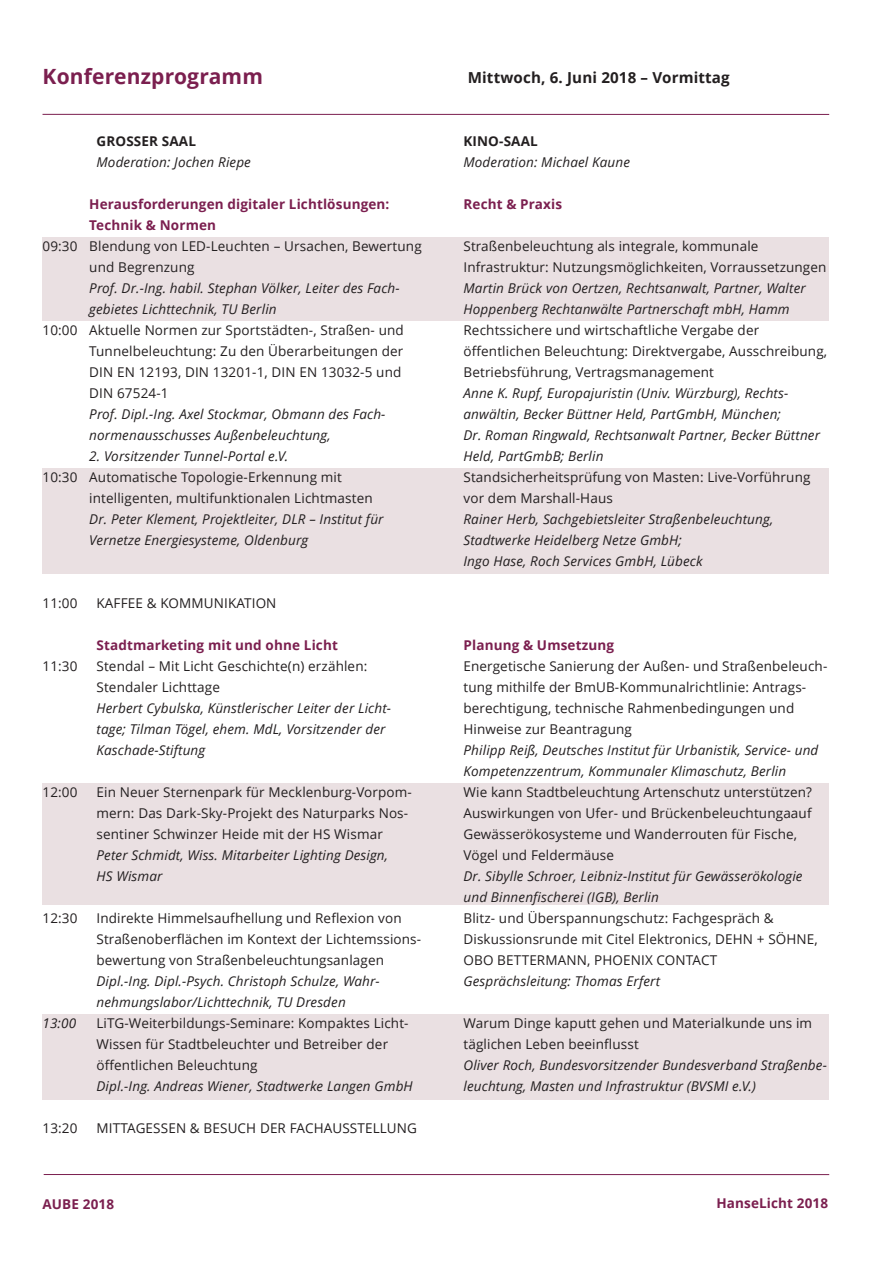
<style>
.page{position:relative;width:893px;height:1263px;background:#fff}
.page>*{position:absolute;margin:0;border:0;box-sizing:border-box;transform-origin:0 0}
.t1{font:700 21px "Open Sans";letter-spacing:.01em;color:#7b1f4f}
.t2{font:700 15.15px "Open Sans";letter-spacing:.01em;color:#231f20}
.t3{font:13.5px/21px "Open Sans";letter-spacing:.01em;color:#231f20}
.t4{font:italic 13.5px/21px "Open Sans";letter-spacing:.01em;color:#231f20}
.t5{font:700 13.5px/21px "Open Sans";letter-spacing:.01em;color:#7b1f4f}
.t6{font:700 13.5px "Open Sans";letter-spacing:.01em;color:#231f20}
</style>
<div class="page">
<div style="left:43px;top:237px;width:786px;height:84px;background:#eae0e2"></div>
<div style="left:43px;top:469px;width:786px;height:105px;background:#eae0e2"></div>
<div style="left:43px;top:1014px;width:786px;height:85px;background:#eae0e2"></div>
<div style="left:43px;top:783px;width:786px;height:122px;background:#eae0e2"></div>
<hr style="left:43px;top:114px;width:786px;height:1px;background:#7b1f4f">
<hr style="left:44px;top:1174px;width:785px;height:1px;background:#7b1f4f">
<h1 class="t1" style="left:43px;top:61px;width:222px">Konferenzprogramm</h1>
<p class="t2" style="left:468px;top:66px;width:264px">Mittwoch, 6. Juni 2018 – Vormittag</p>
<p class="t6" style="left:97px;top:131px;width:101px">GROSSER SAAL</p>
<p class="t4" style="left:97px;top:151px;width:156px">Moderation: Jochen Riepe</p>
<p class="t5" style="left:89px;top:193px;width:302px">Herausforderungen digitaler Lichtlösungen:<br>Technik &amp; Normen</p>
<p class="t3" style="left:89px;top:235px;width:334px;text-indent:-47px">09:30 Blendung von LED-Leuchten – Ursachen, Bewertung und Begrenzung</p>
<p class="t4" style="left:89px;top:277px;width:312px">Prof. Dr.-Ing. habil. Stephan Völker, Leiter des Fach&shy;gebietes Lichttechnik, TU Berlin</p>
<p class="t3" style="left:89px;top:319px;width:316px;text-indent:-47px">10:00 Aktuelle Normen zur Sportstädten-, Straßen- und Tunnelbeleuchtung: Zu den Überarbeitungen der DIN EN 12193, DIN 13201-1, DIN EN 13032-5 und DIN 67524-1</p>
<p class="t4" style="left:89px;top:403px;width:298px">Prof. Dipl.-Ing. Axel Stockmar, Obmann des Fach&shy;normenausschusses Außenbeleuchtung,</p>
<p class="t4" style="left:89px;top:445px;width:200px">2. Vorsitzender Tunnel-Portal e.V.</p>
<p class="t3" style="left:89px;top:466px;width:285px;text-indent:-47px">10:30 Automatische Topologie-Erkennung mit intelligenten, multifunktionalen Lichtmasten</p>
<p class="t4" style="left:89px;top:508px;width:296px">Dr. Peter Klement, Projektleiter, DLR – Institut für<br>Vernetze Energiesysteme, Oldenburg</p>
<p class="t3" style="left:43px;top:592px;width:37px">11:00</p>
<p class="t3" style="left:97px;top:592px;width:181px">KAFFEE &amp; KOMMUNIKATION</p>
<p class="t5" style="left:97px;top:634px;width:243px">Stadtmarketing mit und ohne Licht</p>
<p class="t3" style="left:43px;top:655px;width:37px">11:30</p>
<p class="t3" style="left:97px;top:655px;width:272px">Stendal – Mit Licht Geschichte(n) erzählen:<br>Stendaler Lichttage</p>
<p class="t4" style="left:97px;top:697px;width:296px">Herbert Cybulska, Künstlerischer Leiter der Licht&shy;tage; Tilman Tögel, ehem. MdL, Vorsitzender der<br>Kaschade-Stiftung</p>
<p class="t3" style="left:43px;top:781px;width:37px">12:00</p>
<p class="t3" style="left:97px;top:781px;width:317px">Ein Neuer Sternenpark für Mecklenburg-Vorpom&shy;mern: Das Dark-Sky-Projekt des Naturparks Nos&shy;sentiner Schwinzer Heide mit der HS Wismar</p>
<p class="t4" style="left:97px;top:844px;width:293px">Peter Schmidt, Wiss. Mitarbeiter Lighting Design,<br>HS Wismar</p>
<p class="t3" style="left:43px;top:907px;width:37px">12:30</p>
<p class="t3" style="left:97px;top:907px;width:326px">Indirekte Himmelsaufhellung und Reflexion von<br>Straßenoberflächen im Kontext der Lichtemssions&shy;bewertung von Straßenbeleuchtungsanlagen</p>
<p class="t4" style="left:97px;top:970px;width:285px">Dipl.-Ing. Dipl.-Psych. Christoph Schulze, Wahr&shy;nehmungslabor/Lichttechnik, TU Dresden</p>
<p class="t4" style="left:43px;top:1012px;width:35px">13:00</p>
<p class="t3" style="left:97px;top:1012px;width:314px">LiTG-Weiterbildungs-Seminare: Kompaktes Licht-<br>Wissen für Stadtbeleuchter und Betreiber der öffentlichen Beleuchtung</p>
<p class="t4" style="left:97px;top:1075px;width:318px">Dipl.-Ing. Andreas Wiener, Stadtwerke Langen GmbH</p>
<p class="t3" style="left:43px;top:1117px;width:37px">13:20</p>
<p class="t3" style="left:97px;top:1117px;width:322px">MITTAGESSEN &amp; BESUCH DER FACHAUSSTELLUNG</p>
<p class="t6" style="left:463px;top:131px;width:76px">KINO-SAAL</p>
<p class="t4" style="left:463px;top:151px;width:168px">Moderation: Michael Kaune</p>
<p class="t5" style="left:463px;top:193px;width:100px">Recht &amp; Praxis</p>
<p class="t3" style="left:463px;top:235px;width:364px">Straßenbeleuchtung als integrale, kommunale<br>Infrastruktur: Nutzungsmöglichkeiten, Vorraussetzungen</p>
<p class="t4" style="left:463px;top:277px;width:344px">Martin Brück von Oertzen, Rechtsanwalt, Partner, Walter<br>Hoppenberg Rechtanwälte Partnerschaft mbH, Hamm</p>
<p class="t3" style="left:463px;top:319px;width:365px">Rechtssichere und wirtschaftliche Vergabe der öffentlichen Beleuchtung: Direktvergabe, Ausschreibung,<br>Betriebsführung, Vertragsmanagement</p>
<p class="t4" style="left:463px;top:382px;width:358px">Anne K. Rupf, Europajuristin (Univ. Würzburg), Rechts&shy;anwältin, Becker Büttner Held, PartGmbH, München;<br>Dr. Roman Ringwald, Rechtsanwalt Partner, Becker Büttner Held, PartGmbB; Berlin</p>
<p class="t3" style="left:463px;top:466px;width:348px">Standsicherheitsprüfung von Masten: Live-Vorführung vor dem Marshall-Haus</p>
<p class="t4" style="left:463px;top:508px;width:311px">Rainer Herb, Sachgebietsleiter Straßenbeleuchtung,<br>Stadtwerke Heidelberg Netze GmbH;<br>Ingo Hase, Roch Services GmbH, Lübeck</p>
<p class="t5" style="left:463px;top:634px;width:152px">Planung &amp; Umsetzung</p>
<p class="t3" style="left:463px;top:655px;width:365px">Energetische Sanierung der Außen- und Straßenbeleuch&shy;tung mithilfe der BmUB-Kommunalrichtlinie: Antrags&shy;berechtigung, technische Rahmenbedingungen und Hinweise zur Beantragung</p>
<p class="t4" style="left:463px;top:739px;width:356px">Philipp Reiß, Deutsches Institut für Urbanistik, Service- und<br>Kompetenzzentrum, Kommunaler Klimaschutz, Berlin</p>
<p class="t3" style="left:463px;top:781px;width:350px">Wie kann Stadtbeleuchtung Artenschutz unterstützen?<br>Auswirkungen von Ufer- und Brückenbeleuchtungaauf Gewässerökosysteme und Wanderrouten für Fische, Vögel und Feldermäuse</p>
<p class="t4" style="left:463px;top:865px;width:341px">Dr. Sibylle Schroer, Leibniz-Institut für Gewässerökologie und Binnenfischerei (IGB), Berlin</p>
<p class="t3" style="left:463px;top:907px;width:356px">Blitz- und Überspannungschutz: Fachgespräch &amp;<br>Diskussionsrunde mit Citel Elektronics, DEHN + SÖHNE,<br>OBO BETTERMANN, PHOENIX CONTACT</p>
<p class="t4" style="left:463px;top:970px;width:198px">Gesprächsleitung: Thomas Erfert</p>
<p class="t3" style="left:463px;top:1012px;width:350px">Warum Dinge kaputt gehen und Materialkunde uns im täglichen Leben beeinflusst</p>
<p class="t4" style="left:463px;top:1054px;width:365px">Oliver Roch, Bundesvorsitzender Bundesverband Straßenbe&shy;leuchtung, Masten und Infrastruktur (BVSMI e.V.)</p>
<p class="t5" style="left:43px;top:1193px;width:73px">AUBE 2018</p>
<p class="t5" style="left:716px;top:1192px;width:113px">HanseLicht 2018</p>
</div>
